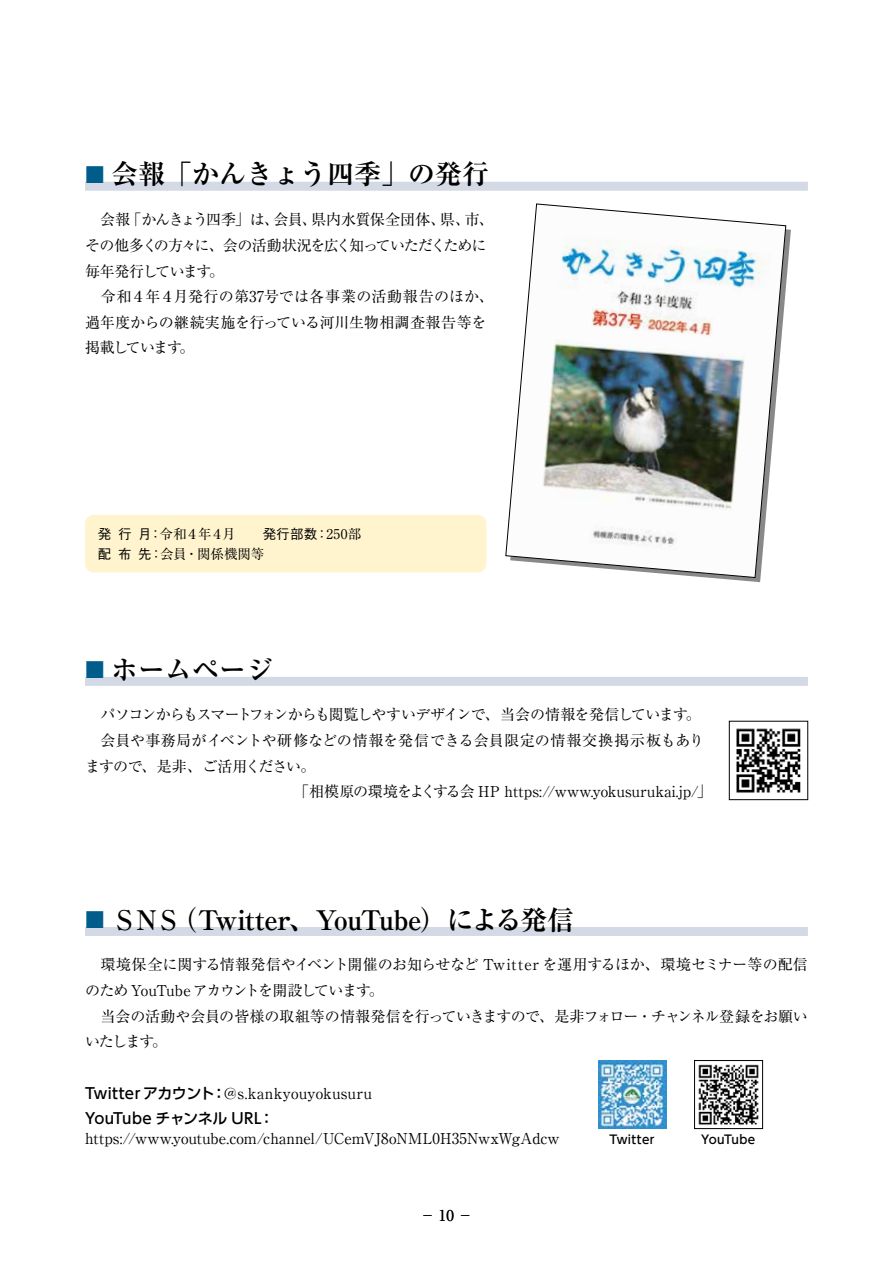
<style>
.page{position:relative;width:893px;height:1263px;background:#fff}
.page>*{position:absolute;margin:0;border:0;box-sizing:border-box;transform-origin:0 0}
.t1{font:700 27px "Ryumin Pr 5";letter-spacing:-.05em;color:#000}
.t2{font:700 27px "Ryumin Pr 5";letter-spacing:-.005em;color:#000}
.t3{font:15px/25.7px "Ryumin Pr 5";letter-spacing:-.015em;color:#000}
.t4{font:15px "Ryumin Pr 5";letter-spacing:.015em;color:#000}
.t5{font:15px "Ryumin Pr 5";letter-spacing:-.06em;color:#000}
.t6{font:15px "Ryumin Pr 5";letter-spacing:-.055em;color:#000}
.t7{font:500 15px "UD Shin Go Pr 6";letter-spacing:-.025em;color:#000}
.t8{font:13.5px/20.1px "Ryumin Pr 5";letter-spacing:-.005em;color:#000}
.t9{font:500 12px "UD Shin Go Pr 6";letter-spacing:.035em;color:#000}
.t10{font:500 12px "UD Shin Go Pr 6";letter-spacing:-.005em;color:#000}
.s1{font-weight:400;font-size:19.5px;color:#005d8b}
.s2{font-family:"Gothic BBB Pr 5";font-weight:500}
.s3{font-family:"UD Shin Go Pr 6";font-weight:500}
</style>
<div class="page">
<div style="left:85px;top:515px;width:401px;height:57px;background:#fff4cd;border-radius:9px"></div>
<div style="left:85px;top:182px;width:723px;height:9px;background:#d3dae6"></div>
<div style="left:85px;top:677px;width:723px;height:9px;background:#d3dae6"></div>
<div style="left:85px;top:927px;width:723px;height:9px;background:#d3dae6"></div>
<img style="left:505px;top:203px;width:281px;height:375px">
<img style="left:736px;top:728px;width:65px;height:65px">
<div style="left:729px;top:721px;width:79px;height:79px;border:1px solid #000"></div>
<img style="left:598px;top:1060px;width:68px;height:68px">
<img style="left:698px;top:1064px;width:61px;height:61px">
<div style="left:694px;top:1060px;width:69px;height:69px;border:1px solid #000"></div>
<h1 class="t2" style="left:85px;top:153px;width:405px"><span class="s1">■</span> 会報「かんきょう四季」の発行</h1>
<p class="t3" style="left:85px;top:206px;width:410px">　会報「かんきょう四季」は、会員、県内水質保全団体、県、市、その他多くの方々に、会の活動状況を広く知っていただくために毎年発行しています。<br>　令和４年４月発行の第37号では各事業の活動報告のほか、過年度からの継続実施を行っている河川生物相調査報告等を掲載しています。</p>
<p class="t8" style="left:98px;top:523px;width:265px"><span class="s2">発行月：</span>令和４年４月　　<span class="s2">発行部数：</span>250部<span class="s2">配布先：</span>会員・関係機関等</p>
<h1 class="t2" style="left:85px;top:648px;width:189px"><span class="s1">■</span> ホームページ</h1>
<p class="t5" style="left:85px;top:703px;width:617px">　パソコンからもスマートフォンからも閲覧しやすいデザインで、当会の情報を発信しています。</p>
<p class="t4" style="left:100px;top:729px;width:605px">会員や事務局がイベントや研修などの情報を発信できる会員限定の情報交換掲示板もあり</p>
<p class="t6" style="left:85px;top:754px;width:232px">ますので、是非、ご活用ください。</p>
<p class="t3" style="left:294px;top:778px;width:419px">「相模原の環境をよくする会 HP https://www.yokusurukai.jp/」</p>
<h1 class="t1" style="left:85px;top:898px;width:490px"><span class="s1">■</span> ＳＮＳ（Twitter、YouTube）による発信</h1>
<p class="t3" style="left:85px;top:951px;width:724px">　環境保全に関する情報発信やイベント開催のお知らせなど Twitter を運用するほか、環境セミナー等の配信のため YouTube アカウントを開設しています。<br>　当会の活動や会員の皆様の取組等の情報発信を行っていきますので、是非フォロー・チャンネル登録をお願いいたします。</p>
<p class="t4" style="left:85px;top:1081px;width:289px"><span class="s3">Twitterアカウント：</span>@s.kankyouyokusuru</p>
<p class="t7" style="left:85px;top:1106px;width:191px">YouTube チャンネル URL：</p>
<p class="t3" style="left:85px;top:1124px;width:476px">https://www.youtube.com/channel/UCemVJ8oNML0H35NwxWgAdcw</p>
<p class="t9" style="left:609px;top:1130px;width:47px">Twitter</p>
<p class="t10" style="left:701px;top:1130px;width:56px">YouTube</p>
<p class="t3" style="left:420px;top:1201px;width:54px">−10−</p>
</div>
